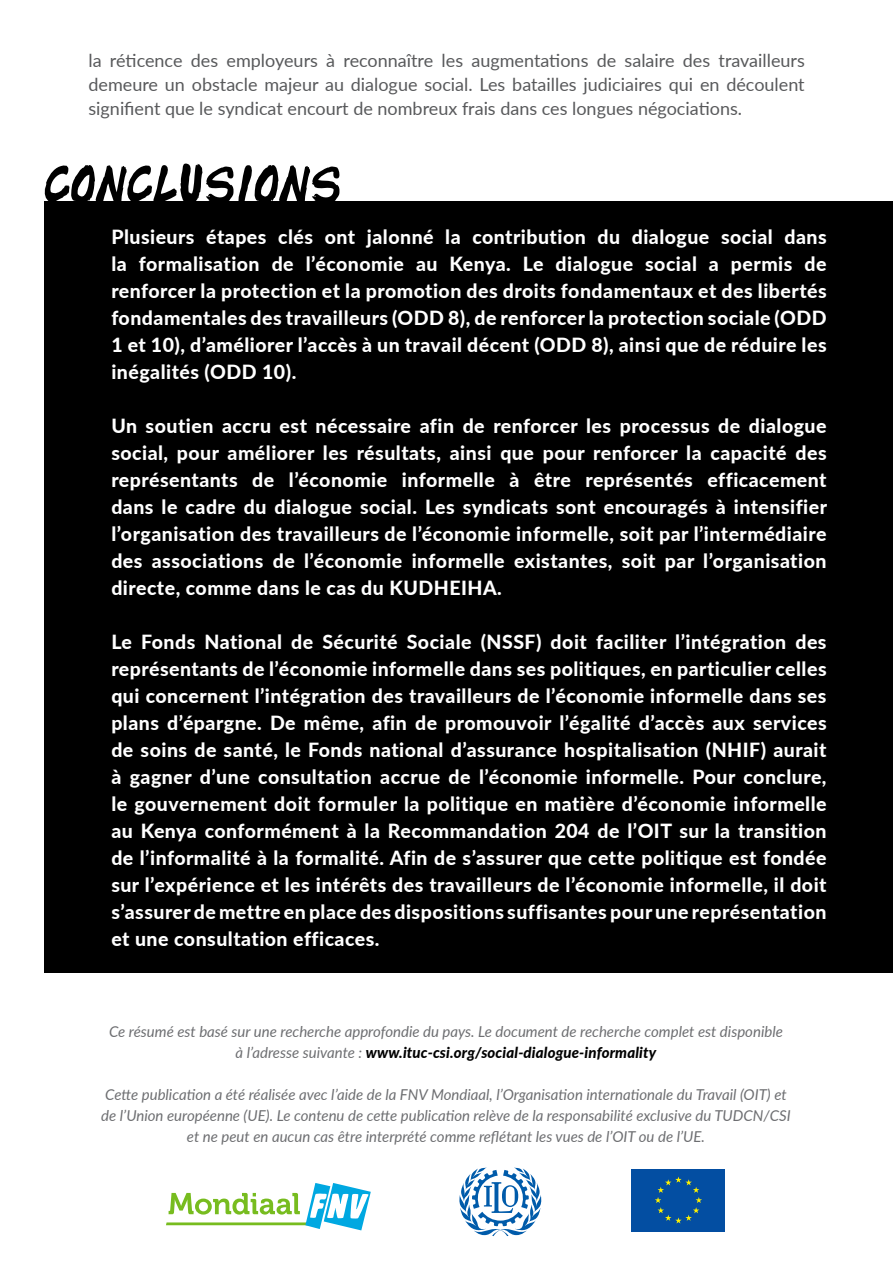
<style>
.page{position:relative;width:893px;height:1263px;background:#fff}
.page>*{position:absolute;margin:0;border:0;box-sizing:border-box;transform-origin:0 0}
.t1{font:54px "MEAT BOLD";color:#000}
.t2{font:800 19.5px/27px "Lato";letter-spacing:.025em;color:#fff;text-align:justify}
.t3{font:18px/24px "Lato";color:#58595b;text-align:justify}
.t4{font:italic 15px/21px "Lato";color:#6d6e71;text-align:center}
.s1{font-weight:800;color:#000}
</style>
<div class="page">
<div style="left:45px;top:201px;width:848px;height:772px;background:#000"></div>
<div style="left:630px;top:1167px;width:97px;height:66px;background:linear-gradient(to right,#034ea2,#034ea2)"></div>
<div style="left:632px;top:1169px;width:93px;height:62px;background:#034ea2"></div>
<svg style="left:655px;top:1176px;width:47px;height:47px"></svg>
<svg style="left:459px;top:1167px;width:82px;height:69px"></svg>
<svg style="left:166px;top:1183px;width:205px;height:47px"></svg>
<p class="t3" style="left:88px;top:47px;width:718px">la réticence des employeurs à reconnaître les augmentations de salaire des travailleurs demeure un obstacle majeur au dialogue social. Les batailles judiciaires qui en découlent signifient que le syndicat encourt de nombreux frais dans ces longues négociations.</p>
<p class="t1" style="left:45px;top:150px;width:300px">CONCLUSIONS</p>
<p class="t2" style="left:111px;top:222px;width:717px">Plusieurs étapes clés ont jalonné la contribution du dialogue social dans la formalisation de l’économie au Kenya. Le dialogue social a permis de renforcer la protection et la promotion des droits fondamentaux et des libertés fondamentales des travailleurs (ODD 8), de renforcer la protection sociale (ODD 1 et 10), d’améliorer l’accès à un travail décent (ODD 8), ainsi que de réduire les inégalités (ODD 10).</p>
<p class="t2" style="left:111px;top:411px;width:717px">Un soutien accru est nécessaire afin de renforcer les processus de dialogue social, pour améliorer les résultats, ainsi que pour renforcer la capacité des représentants de l’économie informelle à être représentés efficacement dans le cadre du dialogue social. Les syndicats sont encouragés à intensifier l’organisation des travailleurs de l’économie informelle, soit par l’intermédiaire des associations de l’économie informelle existantes, soit par l’organisation directe, comme dans le cas du KUDHEIHA.</p>
<p class="t2" style="left:111px;top:627px;width:717px">Le Fonds National de Sécurité Sociale (NSSF) doit faciliter l’intégration des représentants de l’économie informelle dans ses politiques, en particulier celles qui concernent l’intégration des travailleurs de l’économie informelle dans ses plans d’épargne. De même, afin de promouvoir l’égalité d’accès aux services de soins de santé, le Fonds national d’assurance hospitalisation (NHIF) aurait à gagner d’une consultation accrue de l’économie informelle. Pour conclure, le gouvernement doit formuler la politique en matière d’économie informelle au Kenya conformément à la Recommandation 204 de l’OIT sur la transition de l’informalité à la formalité. Afin de s’assurer que cette politique est fondée sur l’expérience et les intérêts des travailleurs de l’économie informelle, il doit s’assurer de mettre en place des dispositions suffisantes pour une représentation et une consultation efficaces.</p>
<p class="t4" style="left:109px;top:1021px;width:675px">Ce résumé est basé sur une recherche approfondie du pays. Le document de recherche complet est disponible à l’adresse suivante : <span class="s1">www.ituc-csi.org/social-dialogue-informality</span></p>
<p class="t4" style="left:101px;top:1084px;width:691px">Cette publication a été réalisée avec l’aide de la FNV Mondiaal, l’Organisation internationale du Travail (OIT) et de l’Union européenne (UE). Le contenu de cette publication relève de la responsabilité exclusive du TUDCN/CSI et ne peut en aucun cas être interprété comme reflétant les vues de l’OIT ou de l’UE.</p>
</div>
